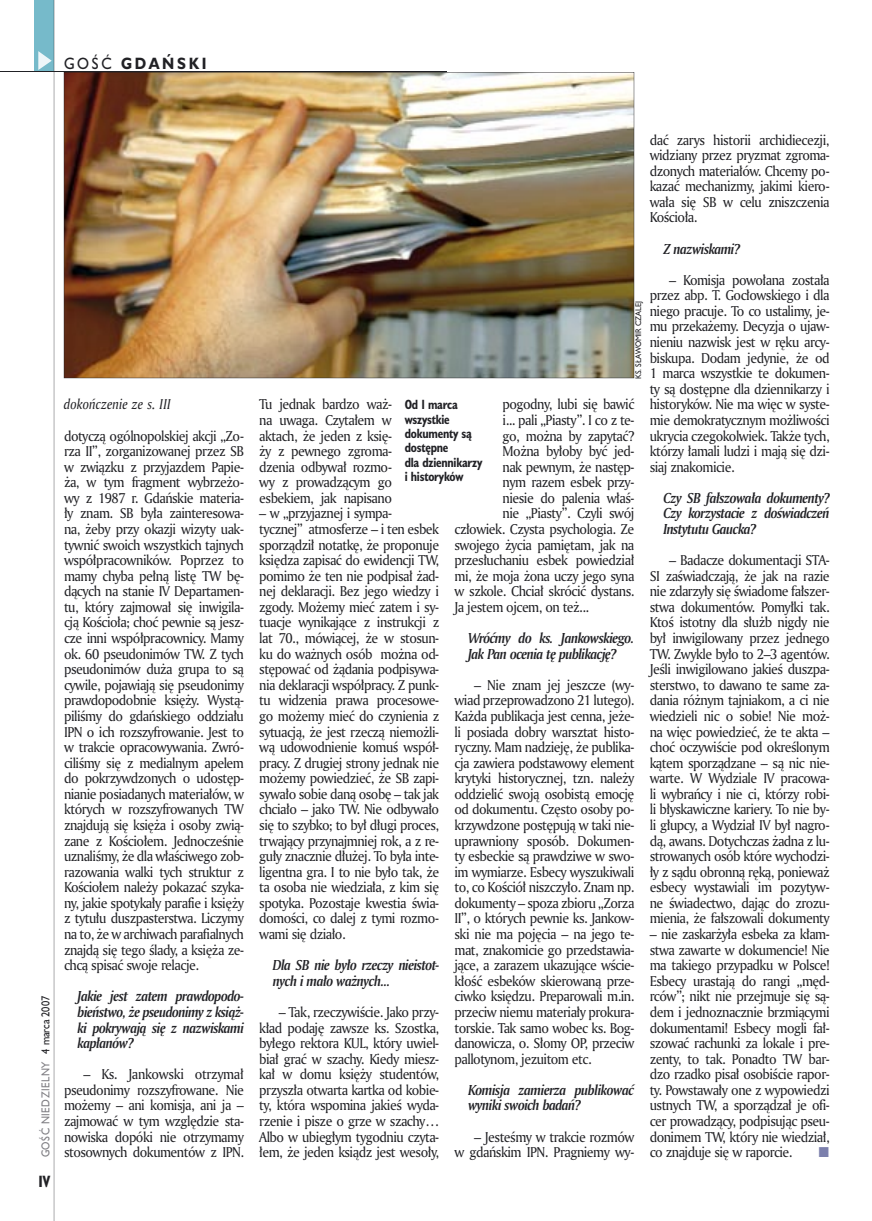
<style>
.page{position:relative;width:872px;height:1221px;background:#fff}
.page>*{position:absolute;margin:0;border:0;box-sizing:border-box;transform-origin:0 0}
.t1{font:700 15px "Humanst 521 PL";letter-spacing:.2em;color:#212125;scale:.9 1}
.t2{font:700 15px "Humanst 521 Cn PL";color:#212125;scale:.94 1}
.t3{font:italic 700 13.95px/15.6px "Amerigo PL";letter-spacing:-.04em;color:#212125;scale:.94 1}
.t4{font:13.8px/15.6px "Amerigo PL";letter-spacing:-.04em;color:#212125;text-align:justify;scale:.94 1}
.t5{font:italic 13.8px "Amerigo PL";color:#212125;scale:.94 1}
.t6{font:700 12.3px/14.4px "Humanst 521 Cn PL";letter-spacing:-.02em;color:#212125;scale:.94 1}
.t7{font:10.5px "Humanst 521 PL";letter-spacing:.05em;color:#7f7e83;scale:.9 1}
.t8{font:7.5px "Humanst 521 PL";color:#212125;scale:.94 1}
.s1{font-weight:400}
.s2{color:#212125}
</style>
<div class="page">
<div style="left:35px;top:0;width:19px;height:72px;background:#76baca"></div>
<svg style="left:38px;top:51px;width:14px;height:19px"></svg>
<hr style="left:54px;top:0;width:1px;height:1220px;background:#212125">
<hr style="left:0;top:72px;width:447px;height:1px;background:#212125">
<img style="left:64px;top:72px;width:570px;height:306px">
<p class="t1" style="left:64px;top:53px;width:160px"><span class="s1">GOŚĆ</span> GDAŃSKI</p>
<p class="t7" style="left:38px;top:1157px;width:181px;rotate:-90deg">GOŚĆ NIEDZIELNY <span class="s2">4 marca 2007</span></p>
<p class="t2" style="left:38px;top:1170px;width:14px">IV</p>
<p class="t4" style="left:650px;top:131px;width:193px">dać zarys historii archidiecezji, widziany przez pryzmat zgroma&shy;dzonych materiałów. Chcemy po&shy;kazać mechanizmy, jakimi kiero&shy;wała się SB w celu zniszczenia Kościoła.</p>
<p class="t3" style="left:663px;top:240px;width:83px">Z nazwiskami?</p>
<p class="t4" style="left:650px;top:271px;width:193px;text-indent:20px">– Komisja powołana została przez abp. T. Gocłowskiego i dla niego pracuje. To co ustalimy, je&shy;mu przekażemy. Decyzja o ujaw&shy;nieniu nazwisk jest w ręku arcy&shy;biskupa. Dodam jedynie, że od 1 marca wszystkie te dokumen&shy;ty są dostępne dla dziennikarzy i historyków. Nie ma więc w syste&shy;mie demokratycznym możliwości ukrycia czegokolwiek. Także tych, którzy łamali ludzi i mają się dzi&shy;siaj znakomicie.</p>
<p class="t3" style="left:663px;top:489px;width:178px;text-align:justify">Czy SB fałszowała dokumenty?<br>Czy korzystacie z doświadczeń Instytutu Gaucka?</p>
<p class="t4" style="left:650px;top:552px;width:193px;text-indent:20px">– Badacze dokumentacji STA-SI zaświadczają, że jak na razie nie zdarzyły się świadome fałszer&shy;stwa dokumentów. Pomyłki tak.<br>Ktoś istotny dla służb nigdy nie był inwigilowany przez jednego TW. Zwykle było to 2–3 agentów.<br>Jeśli inwigilowano jakieś duszpa&shy;sterstwo, to dawano te same za&shy;dania różnym tajniakom, a ci nie wiedzieli nic o sobie! Nie moż&shy;na więc powiedzieć, że te akta – choć oczywiście pod określonym kątem sporządzane – są nic nie&shy;warte. W Wydziale IV pracowa&shy;li wybrańcy i nie ci, którzy robi&shy;li błyskawiczne kariery. To nie by&shy;li głupcy, a Wydział IV był nagro&shy;dą, awans. Dotychczas żadna z lu&shy;strowanych osób które wychodzi&shy;ły z sądu obronną ręką, ponieważ esbecy wystawiali im pozytyw&shy;ne świadectwo, dając do zrozu&shy;mienia, że fałszowali dokumenty</p>
<p class="t4" style="left:650px;top:925px;width:193px">– nie zaskarżyła esbeka za kłam&shy;stwa zawarte w dokumencie! Nie ma takiego przypadku w Polsce!<br>Esbecy urastają do rangi „męd&shy;rców”; nikt nie przejmuje się są&shy;dem i jednoznacznie brzmiącymi dokumentami! Esbecy mogli fał&shy;szować rachunki za lokale i pre&shy;zenty, to tak. Ponadto TW bar&shy;dzo rzadko pisał osobiście rapor&shy;ty. Powstawały one z wypowiedzi ustnych TW, a sporządzał je ofi&shy;cer prowadzący, podpisując pseu&shy;donimem TW, który nie wiedział, co znajduje się w raporcie.</p>
<p class="t8" style="left:633px;top:378px;width:84px;rotate:-90deg">KS. SŁAWOMIR CZALEJ</p>
<p class="t5" style="left:64px;top:395px;width:115px">dokończenie ze s. III</p>
<p class="t6" style="left:405px;top:397px;width:84px">Od 1 marca wszystkie dokumenty są dostępne<br>dla dziennikarzy i historyków</p>
<p class="t4" style="left:259px;top:396px;width:143px">Tu jednak bardzo waż&shy;na uwaga. Czytałem w aktach, że jeden z księ&shy;ży z pewnego zgroma&shy;dzenia odbywał rozmo&shy;wy z prowadzącym go esbekiem, jak napisano</p>
<p class="t4" style="left:259px;top:505px;width:193px;text-align:left">– w „przyjaznej i sympa-<br>tycznej” atmosferze – i ten esbek sporządził notatkę, że proponuje księdza zapisać do ewidencji TW, pomimo że ten nie podpisał żad&shy;nej deklaracji. Bez jego wiedzy i zgody. Możemy mieć zatem i sy&shy;tuacje wynikające z instrukcji z lat 70., mówiącej, że w stosun&shy;ku do ważnych osób można od&shy;stępować od żądania podpisywa&shy;nia deklaracji współpracy. Z punk&shy;tu widzenia prawa procesowe&shy;go możemy mieć do czynienia z sytuacją, że jest rzeczą niemożli&shy;wą udowodnienie komuś współ&shy;pracy. Z drugiej strony jednak nie możemy powiedzieć, że SB zapi&shy;sywało sobie daną osobę – tak jak chciało – jako TW. Nie odbywało się to szybko; to był długi proces, trwający przynajmniej rok, a z re&shy;guły znacznie dłużej. To była inte&shy;ligentna gra. I to nie było tak, że ta osoba nie wiedziała, z kim się spotyka. Pozostaje kwestia świa&shy;domości, co dalej z tymi rozmo&shy;wami się działo.</p>
<p class="t3" style="left:273px;top:957px;width:179px">Dla SB nie było rzeczy nieistot&shy;nych i mało ważnych...</p>
<p class="t4" style="left:259px;top:1003px;width:193px;text-indent:20px">– Tak, rzeczywiście. Jako przy&shy;kład podaję zawsze ks. Szostka, byłego rektora KUL, który uwiel&shy;biał grać w szachy. Kiedy miesz&shy;kał w domu księży studentów, przyszła otwarta kartka od kobie&shy;ty, która wspomina jakieś wyda&shy;rzenie i pisze o grze w szachy… Albo w ubiegłym tygodniu czyta&shy;łem, że jeden ksiądz jest wesoły,</p>
<p class="t4" style="left:502px;top:396px;width:142px">pogodny, lubi się bawić</p>
<p class="t4" style="left:502px;top:412px;width:142px">i... pali „Piasty”. I co z te-</p>
<p class="t4" style="left:502px;top:427px;width:142px">go, można by zapytać?</p>
<p class="t4" style="left:502px;top:443px;width:142px">Można byłoby być jed-</p>
<p class="t4" style="left:502px;top:458px;width:142px">nak pewnym, że następ-</p>
<p class="t4" style="left:502px;top:474px;width:142px">nym razem esbek przy-</p>
<p class="t4" style="left:502px;top:489px;width:142px">niesie do palenia właś-</p>
<p class="t4" style="left:502px;top:505px;width:142px">nie „Piasty”. Czyli swój</p>
<p class="t4" style="left:454px;top:521px;width:193px">człowiek. Czysta psychologia. Ze</p>
<p class="t4" style="left:454px;top:536px;width:193px">swojego życia pamiętam, jak na</p>
<p class="t4" style="left:454px;top:552px;width:193px">przesłuchaniu esbek powiedział</p>
<p class="t4" style="left:454px;top:567px;width:193px">mi, że moja żona uczy jego syna</p>
<p class="t4" style="left:454px;top:583px;width:193px">w szkole. Chciał skrócić dystans.</p>
<p class="t4" style="left:454px;top:598px;width:145px">Ja jestem ojcem, on też...</p>
<p class="t3" style="left:468px;top:630px;width:178px">Wróćmy do ks. Jankowskiego.<br>Jak Pan ocenia tę publikację?</p>
<p class="t4" style="left:454px;top:676px;width:193px;text-indent:20px">– Nie znam jej jeszcze (wy&shy;wiad przeprowadzono 21 lutego).<br>Każda publikacja jest cenna, jeże&shy;li posiada dobry warsztat histo&shy;ryczny. Mam nadzieję, że publika&shy;cja zawiera podstawowy element krytyki historycznej, tzn. należy oddzielić swoją osobistą emocję od dokumentu. Często osoby po&shy;krzywdzone postępują w taki nie&shy;uprawniony sposób. Dokumen&shy;ty esbeckie są prawdziwe w swo&shy;im wymiarze. Esbecy wyszukiwali to, co Kościół niszczyło. Znam np. dokumenty – spoza zbioru „Zorza II”, o których pewnie ks. Jankow&shy;ski nie ma pojęcia – na jego te&shy;mat, znakomicie go przedstawia&shy;jące, a zarazem ukazujące wście&shy;kłość esbeków skierowaną prze&shy;ciwko księdzu. Preparowali m.in. przeciw niemu materiały prokura&shy;torskie. Tak samo wobec ks. Bog&shy;danowicza, o. Słomy OP, przeciw pallotynom, jezuitom etc.</p>
<p class="t3" style="left:468px;top:1081px;width:178px">Komisja zamierza publikować wyniki swoich badań?</p>
<p class="t4" style="left:454px;top:1128px;width:193px;text-align:right">– Jesteśmy w trakcie rozmów<br>w gdańskim IPN. Pragniemy wy-</p>
<p class="t4" style="left:64px;top:427px;width:193px">dotyczą ogólnopolskiej akcji „Zo&shy;rza II”, zorganizowanej przez SB w związku z przyjazdem Papie&shy;ża, w tym fragment wybrzeżo&shy;wy z 1987 r. Gdańskie materia&shy;ły znam. SB była zainteresowa&shy;na, żeby przy okazji wizyty uak&shy;tywnić swoich wszystkich tajnych współpracowników. Poprzez to mamy chyba pełną listę TW bę&shy;dących na stanie IV Departamen&shy;tu, który zajmował się inwigila&shy;cją Kościoła; choć pewnie są jesz&shy;cze inni współpracownicy. Mamy ok. 60 pseudonimów TW. Z tych pseudonimów duża grupa to są cywile, pojawiają się pseudonimy prawdopodobnie księży. Wystą&shy;piliśmy do gdańskiego oddziału IPN o ich rozszyfrowanie. Jest to w trakcie opracowywania. Zwró&shy;ciliśmy się z medialnym apelem do pokrzywdzonych o udostęp&shy;nianie posiadanych materiałów, w których w rozszyfrowanych TW znajdują się księża i osoby zwią&shy;zane z Kościołem. Jednocześnie uznaliśmy, że dla właściwego zob&shy;razowania walki tych struktur z Kościołem należy pokazać szyka&shy;ny, jakie spotykały parafie i księży z tytułu duszpasterstwa. Liczymy na to, że w archiwach parafialnych znajdą się tego ślady, a księża ze&shy;chcą spisać swoje relacje.</p>
<p class="t3" style="left:78px;top:988px;width:179px;text-align:justify">Jakie jest zatem prawdopodo&shy;bieństwo, że pseudonimy z książ&shy;ki pokrywają się z nazwiskami kapłanów?</p>
<p class="t4" style="left:64px;top:1066px;width:193px;text-indent:20px">– Ks. Jankowski otrzymał pseudonimy rozszyfrowane. Nie możemy – ani komisja, ani ja – zajmować w tym względzie sta&shy;nowiska dopóki nie otrzymamy stosownych dokumentów z IPN.</p>
</div>
